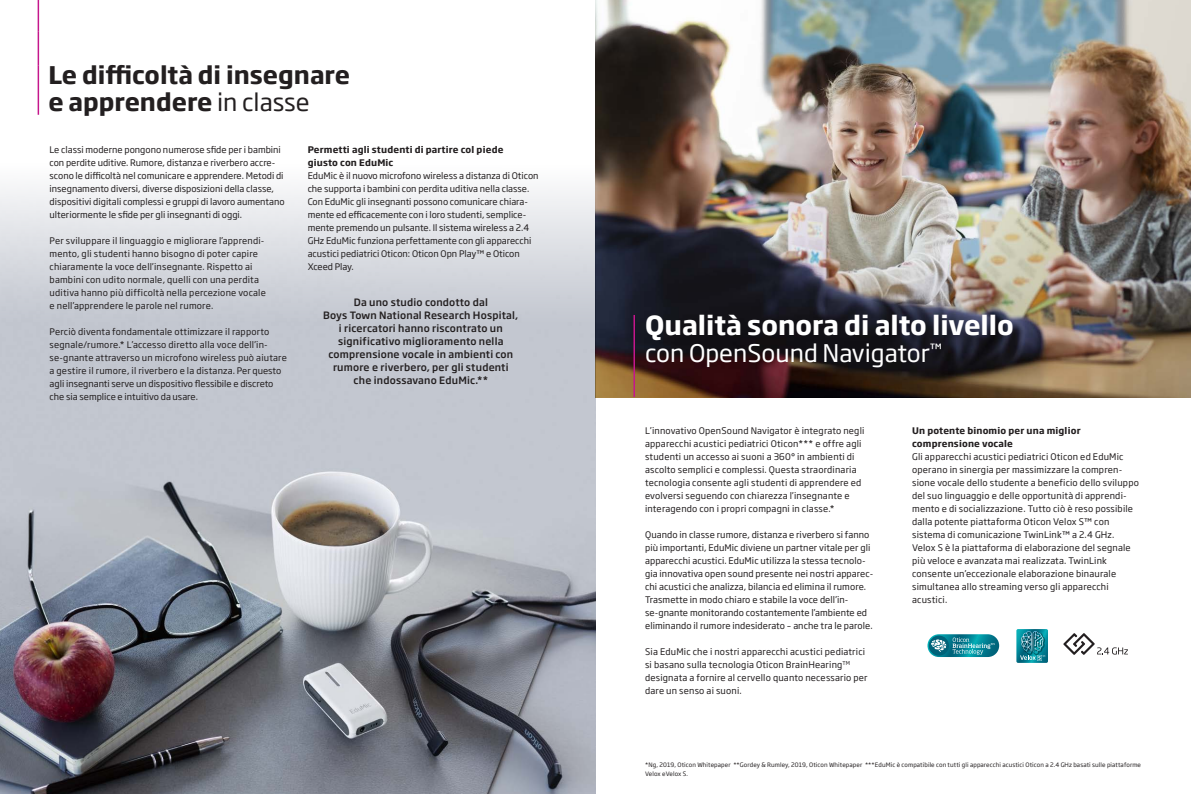
<style>
.page{position:relative;width:1191px;height:794px;background:#fff}
.page>*{position:absolute;margin:0;border:0;box-sizing:border-box;transform-origin:0 0}
.t1{font:700 26px "Soho Gothic Pro";color:#fff}
.t2{font:700 24px/27px "Soho Gothic Pro";color:#231f20}
.t3{font:24px "Soho Gothic Pro";color:#fff}
.t4{font:500 10px/13px "Soho Gothic Pro";letter-spacing:.02em;color:#231f20;text-align:center}
.t5{font:9px/13px "Soho Gothic Pro";letter-spacing:.01em;color:#231f20}
.t6{font:700 9px/13px "Soho Gothic Pro";letter-spacing:.02em;color:#231f20}
.t7{font:6px/9px "Soho Gothic Pro";letter-spacing:.02em;color:#231f20}
.s1{font-weight:400}
</style>
<div class="page">
<img style="left:595px;top:0;width:596px;height:397px">
<img style="left:0;top:187px;width:595px;height:607px">
<svg style="left:1063px;top:633px;width:64px;height:22px"></svg>
<svg style="left:927px;top:634px;width:72px;height:23px"></svg>
<svg style="left:928px;top:635px;width:21px;height:20px"></svg>
<svg style="left:931px;top:639px;width:15px;height:13px"></svg>
<svg style="left:952px;top:637px;width:42px;height:18px"></svg>
<svg style="left:1016px;top:629px;width:32px;height:34px"></svg>
<hr style="left:633px;top:315px;width:2px;height:82px;background:#c5168c">
<hr style="left:38px;top:0;width:1px;height:31px;background:#c5168c">
<hr style="left:38px;top:31px;width:1px;height:34px;background:#c5168c">
<hr style="left:38px;top:65px;width:1px;height:50px;background:#c5168c">
<h2 class="t2" style="left:48px;top:60px;width:303px">Le difficoltà di insegnare e apprendere <span class="s1">in classe</span></h2>
<p class="t5" style="left:50px;top:142px;width:236px">Le classi moderne pongono numerose sfide per i bambini con perdite uditive. Rumore, distanza e riverbero accre&shy;scono le difficoltà nel comunicare e apprendere. Metodi di insegnamento diversi, diverse disposizioni della classe, dispositivi digitali complessi e gruppi di lavoro aumentano ulteriormente le sfide per gli insegnanti di oggi.</p>
<p class="t5" style="left:50px;top:233px;width:218px">Per sviluppare il linguaggio e migliorare l’apprendi&shy;mento, gli studenti hanno bisogno di poter capire chiaramente la voce dell’insegnante. Rispetto ai bambini con udito normale, quelli con una perdita uditiva hanno più difficoltà nella percezione vocale e nell’apprendere le parole nel rumore.</p>
<p class="t5" style="left:50px;top:324px;width:239px">Perciò diventa fondamentale ottimizzare il rapporto segnale/rumore.* L’accesso diretto alla voce dell’in&shy;se-gnante attraverso un microfono wireless può aiutare a gestire il rumore, il riverbero e la distanza. Per questo agli insegnanti serve un dispositivo flessibile e discreto che sia semplice e intuitivo da usare.</p>
<p class="t6" style="left:308px;top:142px;width:197px">Permetti agli studenti di partire col piede giusto con EduMic</p>
<p class="t5" style="left:308px;top:168px;width:232px">EduMic è il nuovo microfono wireless a distanza di Oticon che supporta i bambini con perdita uditiva nella classe.<br>Con EduMic gli insegnanti possono comunicare chiara&shy;mente ed efficacemente con i loro studenti, semplice&shy;mente premendo un pulsante. Il sistema wireless a 2.4<br>GHz EduMic funziona perfettamente con gli apparecchi acustici pediatrici Oticon: Oticon Opn Play™ e Oticon Xceed Play.</p>
<p class="t4" style="left:323px;top:295px;width:197px">Da uno studio condotto dal<br>Boys Town National Research Hospital, i ricercatori hanno riscontrato un significativo miglioramento nella comprensione vocale in ambienti con rumore e riverbero, per gli studenti che indossavano EduMic.**</p>
<h1 class="t1" style="left:645px;top:305px;width:370px">Qualità sonora di alto livello</h1>
<h2 class="t3" style="left:645px;top:335px;width:298px">con OpenSound Navigator<sup>™</sup></h2>
<p class="t5" style="left:645px;top:424px;width:221px">L’innovativo OpenSound Navigator è integrato negli apparecchi acustici pediatrici Oticon*** e offre agli studenti un accesso ai suoni a 360° in ambienti di ascolto semplici e complessi. Questa straordinaria tecnologia consente agli studenti di apprendere ed evolversi seguendo con chiarezza l’insegnante e interagendo con i propri compagni in classe.*</p>
<p class="t5" style="left:645px;top:528px;width:230px">Quando in classe rumore, distanza e riverbero si fanno più importanti, EduMic diviene un partner vitale per gli apparecchi acustici. EduMic utilizza la stessa tecnolo&shy;gia innovativa open sound presente nei nostri apparec&shy;chi acustici che analizza, bilancia ed elimina il rumore.<br>Trasmette in modo chiaro e stabile la voce dell’in&shy;se-gnante monitorando costantemente l’ambiente ed eliminando il rumore indesiderato – anche tra le parole.</p>
<p class="t5" style="left:645px;top:645px;width:224px">Sia EduMic che i nostri apparecchi acustici pediatrici si basano sulla tecnologia Oticon BrainHearing<sup>TM </sup>designata a fornire al cervello quanto necessario per dare un senso ai suoni.</p>
<p class="t6" style="left:912px;top:424px;width:170px">Un potente binomio per una miglior comprensione vocale</p>
<p class="t5" style="left:912px;top:450px;width:228px">Gli apparecchi acustici pediatrici Oticon ed EduMic operano in sinergia per massimizzare la compren&shy;sione vocale dello studente a beneficio dello sviluppo del suo linguaggio e delle opportunità di apprendi&shy;mento e di socializzazione. Tutto ciò è reso possibile dalla potente piattaforma Oticon Velox S™ con sistema di comunicazione TwinLink™ a 2.4 GHz.<br>Velox S è la piattaforma di elaborazione del segnale più veloce e avanzata mai realizzata. TwinLink consente un’eccezionale elaborazione binaurale simultanea allo streaming verso gli apparecchi acustici.</p>
<p class="t7" style="left:645px;top:759px;width:497px">*Ng, 2019, Oticon Whitepaper **Gordey &amp; Rumley, 2019, Oticon Whitepaper ***EduMic è compatibile con tutti gli apparecchi acustici Oticon a 2.4 GHz basati sulle piattaforme<br>Velox eVelox S.</p>
</div>
